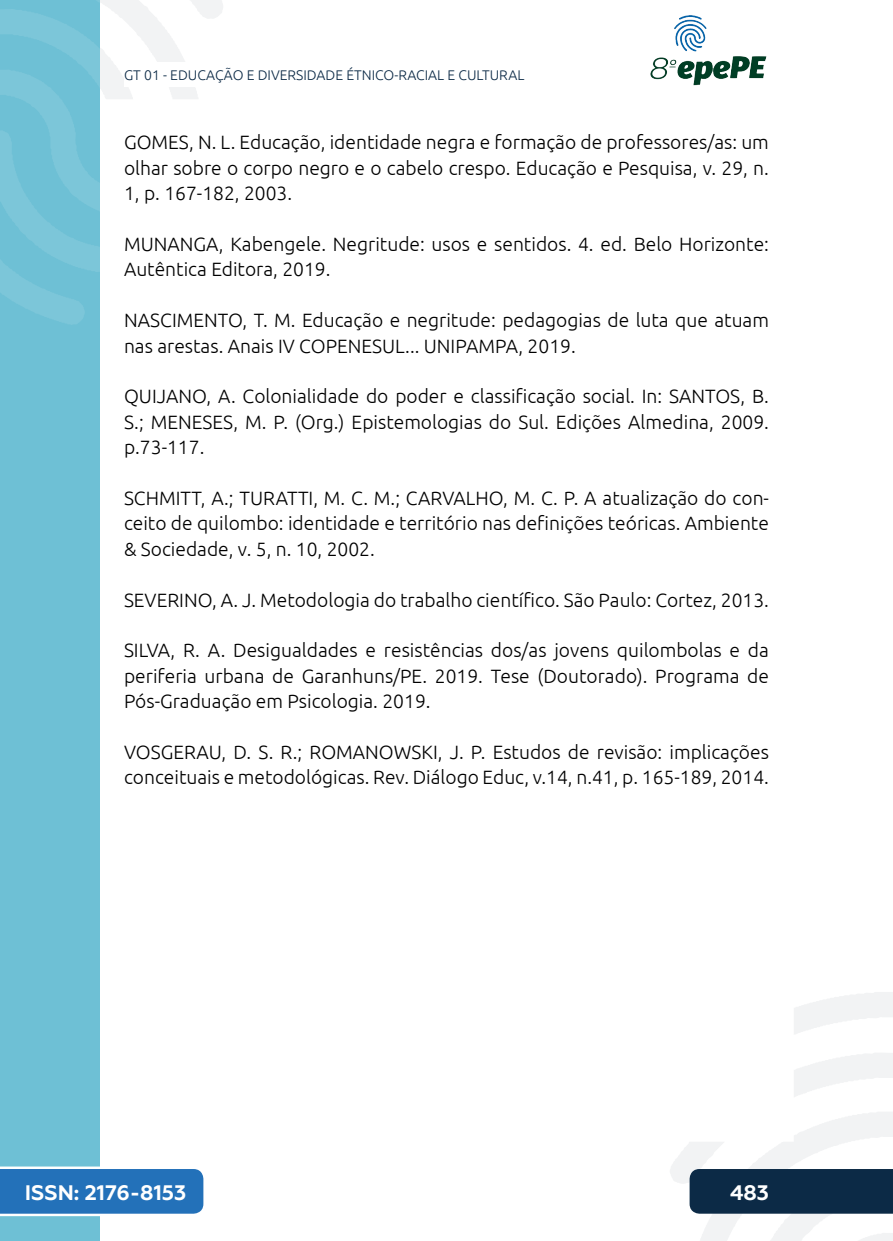
<style>
.page{position:relative;width:893px;height:1241px;background:#fff}
.page>*{position:absolute;margin:0;border:0;box-sizing:border-box;transform-origin:0 0}
.t1{font:700 21px "Geometria";color:#fff}
._11_REFERENCIAS{font:300 19.25px/25.4px "Ubuntu";color:#000;text-align:justify}
.t2{font:300 14px "Ubuntu";color:#0c2a46}
</style>
<div class="page">
<svg style="left:670px;top:992px;width:223px;height:248px"></svg>
<svg style="left:99px;top:0;width:124px;height:324px"></svg>
<img style="left:650px;top:15px;width:117px;height:71px">
<div style="left:0;top:0;width:99px;height:1240px;background:#6ec0d5"></div>
<svg style="left:0;top:0;width:99px;height:325px"></svg>
<svg style="left:0;top:1166px;width:203px;height:49px;background:#367dbf"></svg>
<div style="left:690px;top:1168px;width:203px;height:45px;background:#0c2a46"></div>
<div style="left:124px;top:62px;width:516px;height:25px;background:#fff"></div>
<p class="t2" style="left:124px;top:66px;width:402px">GT 01 - EDUCAÇÃO E DIVERSIDADE ÉTNICO-RACIAL E CULTURAL</p>
<p class="_11_REFERENCIAS" style="left:124px;top:129px;width:646px">GOMES, N. L. Educação, identidade negra e formação de professores/as: um olhar sobre o corpo negro e o cabelo crespo. Educação e Pesquisa, v. 29, n.<br>1, p. 167-182, 2003.</p>
<p class="_11_REFERENCIAS" style="left:124px;top:231px;width:646px">MUNANGA, Kabengele. Negritude: usos e sentidos. 4. ed. Belo Horizonte:<br>Autêntica Editora, 2019.</p>
<p class="_11_REFERENCIAS" style="left:124px;top:307px;width:646px">NASCIMENTO, T. M. Educação e negritude: pedagogias de luta que atuam nas arestas. Anais IV COPENESUL... UNIPAMPA, 2019.</p>
<p class="_11_REFERENCIAS" style="left:124px;top:383px;width:646px">QUIJANO, A. Colonialidade do poder e classificação social. In: SANTOS, B.<br>S.; MENESES, M. P. (Org.) Epistemologias do Sul. Edições Almedina, 2009. p.73-117.</p>
<p class="_11_REFERENCIAS" style="left:124px;top:485px;width:646px">SCHMITT, A.; TURATTI, M. C. M.; CARVALHO, M. C. P. A atualização do con&shy;ceito de quilombo: identidade e território nas definições teóricas. Ambiente &amp; Sociedade, v. 5, n. 10, 2002.</p>
<p class="_11_REFERENCIAS" style="left:124px;top:586px;width:646px">SEVERINO, A. J. Metodologia do trabalho científico. São Paulo: Cortez, 2013.</p>
<p class="_11_REFERENCIAS" style="left:124px;top:637px;width:646px">SILVA, R. A. Desigualdades e resistências dos/as jovens quilombolas e da periferia urbana de Garanhuns/PE. 2019. Tese (Doutorado). Programa de Pós-Graduação em Psicologia. 2019.</p>
<p class="_11_REFERENCIAS" style="left:124px;top:738px;width:646px">VOSGERAU, D. S. R.; ROMANOWSKI, J. P. Estudos de revisão: implicações conceituais e metodológicas. Rev. Diálogo Educ, v.14, n.41, p. 165-189, 2014.</p>
<p class="t1" style="left:25px;top:1179px;width:163px">ISSN: 2176-8153</p>
<p class="t1" style="left:730px;top:1179px;width:40px">483</p>
</div>
